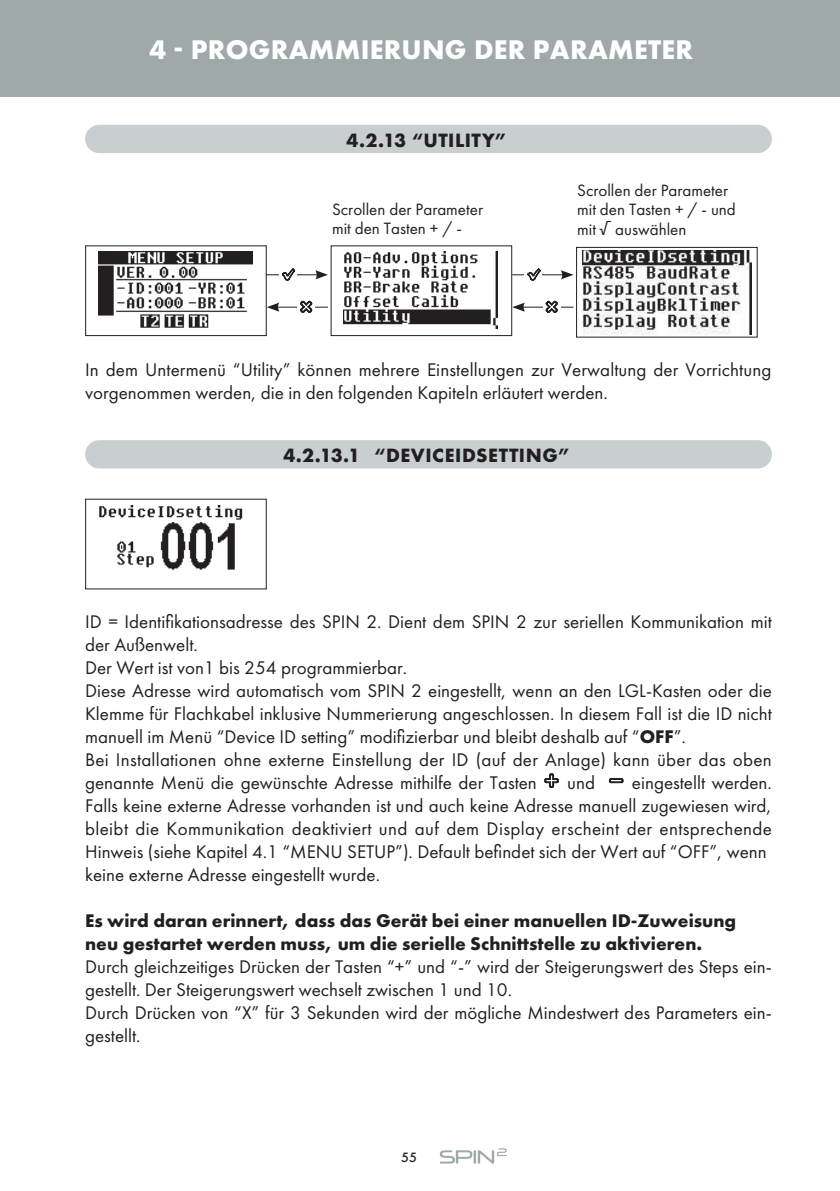
<style>
.page{position:relative;width:840px;height:1191px;background:#fff}
.page>*{position:absolute;margin:0;border:0;box-sizing:border-box;transform-origin:0 0}
.t1{font:700 28px "Futura PT";letter-spacing:.01em;color:#fff}
.t2{font:700 20px "Futura PT";letter-spacing:.02em;color:#231f20}
.t3{font:19px/23px "Futura PT";color:#231f20}
.t4{font:700 19px/23px "Futura PT";color:#231f20}
.t5{font:17px/19.2px "Futura PT";color:#231f20}
.t6{font:500 14px "Futura PT";color:#231f20}
.s1{font-weight:700}
</style>
<div class="page">
<div style="left:0;top:0;width:839px;height:96px;background:#9fa9aa"></div>
<div style="left:85px;top:125px;width:686px;height:28px;background:#c9cfd0;border-radius:14px"></div>
<img style="left:344px;top:252px;width:153px;height:77px">
<div style="left:330px;top:245px;width:182px;height:91px;border:1px solid #231f20"></div>
<hr style="left:512px;top:274px;width:51px;height:1px;background:#231f20">
<svg style="left:560px;top:270px;width:13px;height:9px"></svg>
<div style="left:524px;top:266px;width:17px;height:17px;background:#fff"></div>
<svg style="left:527px;top:268px;width:13px;height:13px"></svg>
<svg style="left:85px;top:245px;width:243px;height:91px"></svg>
<hr style="left:521px;top:307px;width:52px;height:1px;background:#231f20">
<svg style="left:512px;top:302px;width:12px;height:10px"></svg>
<div style="left:543px;top:298px;width:17px;height:17px;background:#fff"></div>
<svg style="left:545px;top:301px;width:12px;height:12px"></svg>
<img style="left:582px;top:250px;width:169px;height:84px">
<div style="left:575px;top:247px;width:182px;height:91px;border:1px solid #231f20"></div>
<div style="left:85px;top:440px;width:686px;height:28px;background:#c9cfd0;border-radius:14px"></div>
<img style="left:99px;top:505px;width:144px;height:65px">
<svg style="left:544px;top:774px;width:14px;height:14px"></svg>
<svg style="left:609px;top:778px;width:14px;height:5px"></svg>
<svg style="left:439px;top:1148px;width:67px;height:15px"></svg>
<h1 class="t1" style="left:149px;top:38px;width:544px">4 PROGRAMMIERUNG DER PARAMETER</h1>
<p class="t2" style="left:346px;top:132px;width:163px">4.2.13 “UTILITY”</p>
<p class="t5" style="left:332px;top:201px;width:152px">Scrollen der Parameter mit den Tasten + / -</p>
<p class="t5" style="left:577px;top:182px;width:160px">Scrollen der Parameter mit den Tasten + / - und mit √ auswählen</p>
<p class="t3" style="left:85px;top:360px;width:687px">In dem Untermenü “Utility” können mehrere Einstellungen zur Verwaltung der Vorrichtung vorgenommen werden, die in den folgenden Kapiteln erläutert werden.</p>
<p class="t2" style="left:283px;top:447px;width:290px">4.2.13.1 “DEVICEIDSETTING”</p>
<p class="t3" style="left:85px;top:612px;width:688px">ID = Identifikationsadresse des SPIN 2. Dient dem SPIN 2 zur seriellen Kommunikation mit der Außenwelt.<br>Der Wert ist von1 bis 254 programmierbar.<br>Diese Adresse wird automatisch vom SPIN 2 eingestellt, wenn an den LGL-Kasten oder die Klemme für Flachkabel inklusive Nummerierung angeschlossen. In diesem Fall ist die ID nicht manuell im Menü “Device ID setting” modifizierbar und bleibt deshalb auf “<span class="s1">OFF</span>”.<br>Bei Installationen ohne externe Einstellung der ID (auf der Anlage) kann über das oben genannte Menü die gewünschte Adresse mithilfe der Tasten</p>
<p class="t3" style="left:85px;top:773px;width:688px;text-indent:546px">eingestellt werden.<br>Falls keine externe Adresse vorhanden ist und auch keine Adresse manuell zugewiesen wird, bleibt die Kommunikation deaktiviert und auf dem Display erscheint der entsprechende Hinweis (siehe Kapitel 4.1 “MENU SETUP”). Default befindet sich der Wert auf “OFF”, wenn keine externe Adresse eingestellt wurde.</p>
<p class="t4" style="left:85px;top:910px;width:652px">Es wird daran erinnert, dass das Gerät bei einer manuellen ID-Zuweisung neu gestartet werden muss, um die serielle Schnittstelle zu aktivieren.</p>
<p class="t3" style="left:85px;top:957px;width:688px">Durch gleichzeitiges Drücken der Tasten “+” und “-” wird der Steigerungswert des Steps ein&shy;gestellt. Der Steigerungswert wechselt zwischen 1 und 10.<br>Durch Drücken von “X” für 3 Sekunden wird der mögliche Mindestwert des Parameters ein&shy;gestellt.</p>
<p class="t3" style="left:567px;top:773px;width:29px">und</p>
<p class="t6" style="left:401px;top:1149px;width:17px">55</p>
</div>
